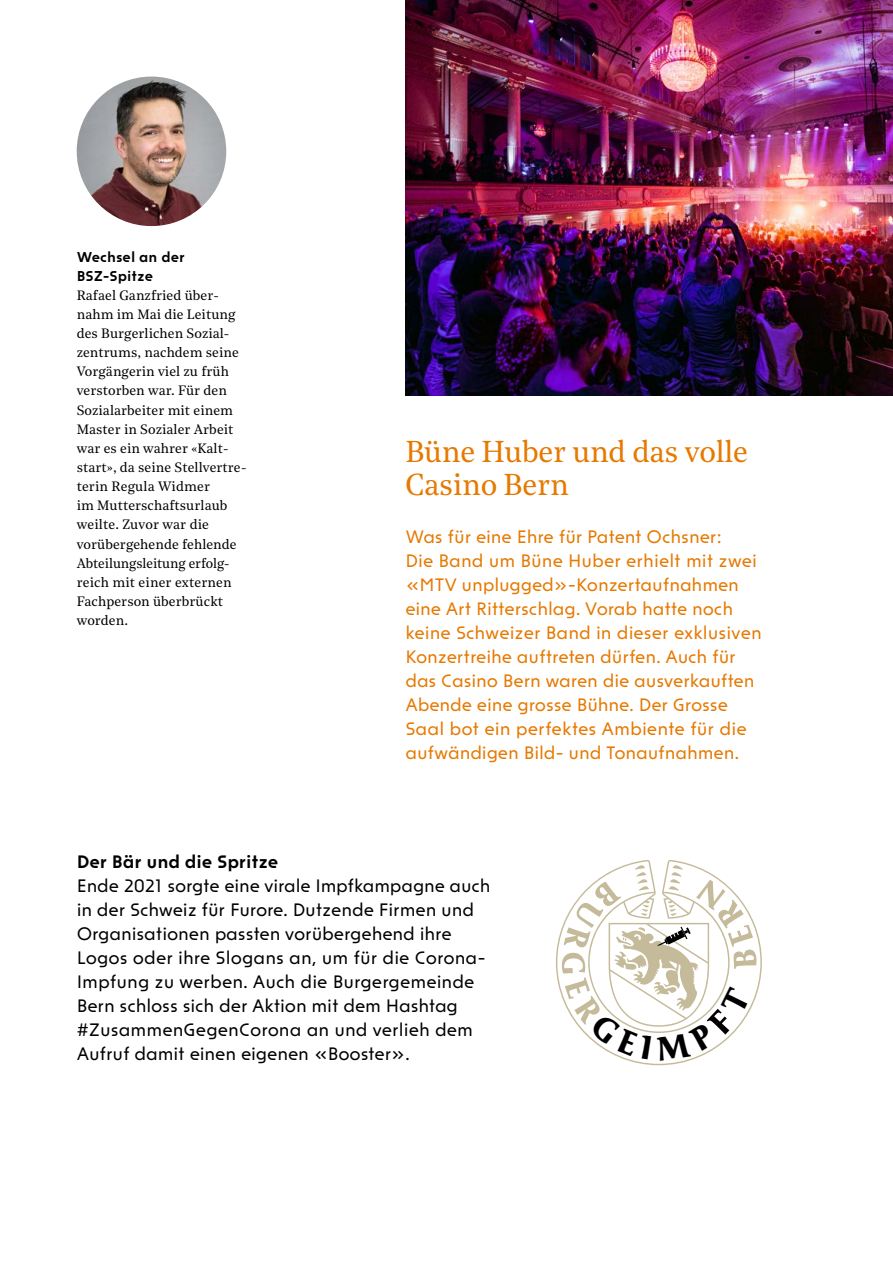
<style>
.page{position:relative;width:893px;height:1263px;background:#fff}
.page>*{position:absolute;margin:0;border:0;box-sizing:border-box;transform-origin:0 0}
.t1{font:30px/33px "Noe Text";letter-spacing:-.01em;color:#e67900}
.t2{font:18px/24px "Funkis C.2";letter-spacing:-.01em;color:#e67900}
.t3{font:18px/24px "Funkis C.2";letter-spacing:-.01em;color:#000}
.t4{font:700 18px "Funkis C.2";letter-spacing:-.01em;color:#000}
.t5{font:700 14.25px/19.2px "Funkis C.2";color:#000}
.t6{font:13.5px/19.2px "Noe Text";letter-spacing:.005em;color:#000}
</style>
<div class="page">
<img style="left:77px;top:77px;width:149px;height:149px;border-radius:75px">
<img style="left:405px;top:0;width:488px;height:395px">
<svg style="left:556px;top:860px;width:206px;height:205px"></svg>
<p class="t5" style="left:77px;top:247px;width:110px">Wechsel an der<br>BSZ-Spitze</p>
<p class="t6" style="left:77px;top:285px;width:171px">Rafael Ganzfried über&shy;nahm im Mai die Leitung des Burgerlichen Sozial&shy;zentrums, nachdem seine<br>Vorgängerin viel zu früh verstorben war. Für den<br>Sozialarbeiter mit einem<br>Master in Sozialer Arbeit war es ein wahrer «Kalt&shy;start», da seine Stellvertre&shy;terin Regula Widmer<br>im Mutterschaftsurlaub weilte. Zuvor war die vorübergehende fehlende<br>Abteilungsleitung erfolg&shy;reich mit einer externen<br>Fachperson überbrückt worden.</p>
<h1 class="t1" style="left:405px;top:433px;width:344px">Büne Huber und das volle<br>Casino Bern</h1>
<p class="t2" style="left:405px;top:525px;width:358px">Was für eine Ehre für Patent Ochsner:<br>Die Band um Büne Huber erhielt mit zwei «MTV unplugged»-Konzertaufnahmen eine Art Ritterschlag. Vorab hatte noch keine Schweizer Band in dieser exklusiven Konzertreihe auftreten dürfen. Auch für das Casino Bern waren die ausverkauften Abende eine grosse Bühne. Der Grosse Saal bot ein perfektes Ambiente für die aufwändigen Bild- und Tonaufnahmen.</p>
<h2 class="t4" style="left:77px;top:851px;width:203px">Der Bär und die Spritze</h2>
<p class="t3" style="left:77px;top:874px;width:415px">Ende 2021 sorgte eine virale Impfkampagne auch in der Schweiz für Furore. Dutzende Firmen und Organisationen passten vorübergehend ihre Logos oder ihre Slogans an, um für die Corona-Impfung zu werben. Auch die Burgergemeinde Bern schloss sich der Aktion mit dem Hashtag #ZusammenGegenCorona an und verlieh dem Aufruf damit einen eigenen «Booster».</p>
</div>
